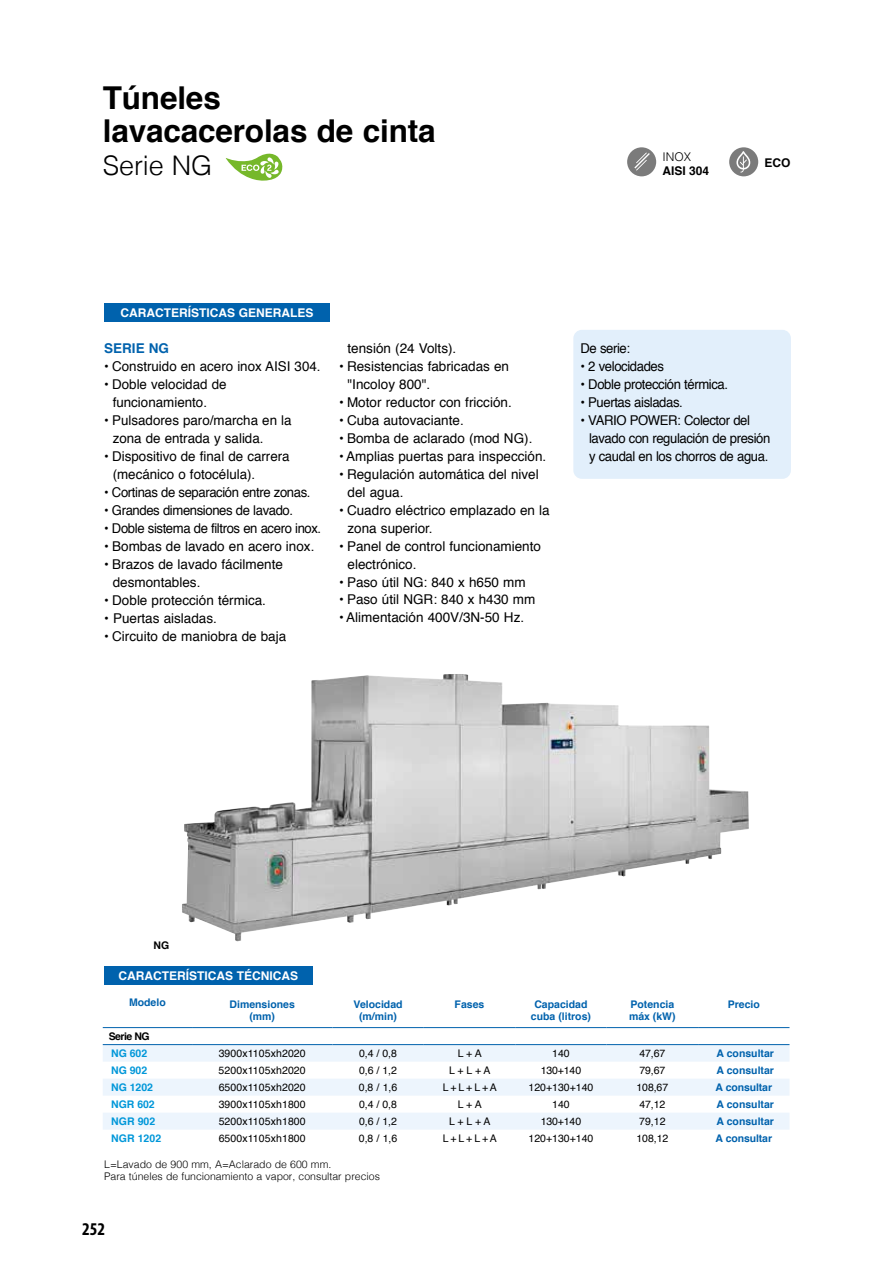
<style>
.page{position:relative;width:893px;height:1263px;background:#fff}
.page>*{position:absolute;margin:0;border:0;box-sizing:border-box;transform-origin:0 0}
.t1{font:700 31.5px/33px "Helvetica";letter-spacing:-.005em;color:#000}
.t2{font:300 27px "Helvetica";letter-spacing:-.005em;color:#000}
.t3{font:700 condensed 18px "Myriad Pro";color:#000}
.t4{font:13.5px/18px "Helvetica";color:#000}
.t5{font:13.5px/18px "Helvetica";letter-spacing:-.03em;color:#000}
.t6{font:700 13.5px "Helvetica";color:#0062ad}
.t7{font:700 12px "Helvetica";color:#fff}
.t8{font:700 12px "Helvetica";color:#000}
.t9{font:300 12px "Helvetica";color:#000}
.t10{font:10.5px "Helvetica";letter-spacing:.01em;color:#000}
.t11{font:700 10.5px/12px "Helvetica";color:#0062ad;text-align:center}
.t12{font:300 10.5px/12px "Helvetica";color:#000}
.t13{font:700 10.5px "Helvetica";letter-spacing:-.01em;color:#0097d9}
.t14{font:700 10.5px "Helvetica";letter-spacing:-.05em;color:#000}
</style>
<div class="page">
<img style="left:182px;top:674px;width:567px;height:267px">
<div style="left:104px;top:303px;width:226px;height:19px;background:#0062ad"></div>
<div style="left:104px;top:966px;width:209px;height:19px;background:#0062ad"></div>
<svg style="left:103px;top:1045px;width:686px;height:85px;fill:#edf5fd"></svg>
<hr style="left:103px;top:1027px;width:89px;height:1px;background:#0062ad">
<hr style="left:192px;top:1027px;width:140px;height:1px;background:#0062ad">
<hr style="left:332px;top:1027px;width:92px;height:1px;background:#0062ad">
<hr style="left:424px;top:1027px;width:91px;height:1px;background:#0062ad">
<hr style="left:515px;top:1027px;width:92px;height:1px;background:#0062ad">
<hr style="left:607px;top:1027px;width:91px;height:1px;background:#0062ad">
<hr style="left:698px;top:1027px;width:91px;height:1px;background:#0062ad">
<hr style="left:103px;top:1044px;width:89px;height:1px;background:#0062ad">
<hr style="left:192px;top:1044px;width:140px;height:1px;background:#0062ad">
<hr style="left:332px;top:1044px;width:92px;height:1px;background:#0062ad">
<hr style="left:424px;top:1044px;width:91px;height:1px;background:#0062ad">
<hr style="left:515px;top:1044px;width:92px;height:1px;background:#0062ad">
<hr style="left:607px;top:1044px;width:91px;height:1px;background:#0062ad">
<hr style="left:698px;top:1044px;width:91px;height:1px;background:#0062ad">
<svg style="left:627px;top:147px;width:29px;height:29px"></svg>
<svg style="left:634px;top:152px;width:16px;height:19px"></svg>
<svg style="left:729px;top:147px;width:29px;height:29px"></svg>
<svg style="left:736px;top:151px;width:14px;height:22px"></svg>
<svg style="left:226px;top:153px;width:57px;height:28px"></svg>
<div style="left:573px;top:330px;width:218px;height:149px;background:#e2effb;border-radius:9px"></div>
<h1 class="t1" style="left:103px;top:82px;width:334px">Túneles<br>lavacacerolas de cinta</h1>
<h2 class="t2" style="left:103px;top:142px;width:111px">Serie NG</h2>
<p class="t9" style="left:662px;top:146px;width:30px">INOX</p>
<p class="t8" style="left:662px;top:161px;width:48px">AISI 304</p>
<p class="t8" style="left:764px;top:153px;width:28px">ECO</p>
<p class="t7" style="left:120px;top:303px;width:195px">CARACTERÍSTICAS GENERALES</p>
<p class="t6" style="left:104px;top:337px;width:66px">SERIE NG</p>
<p class="t4" style="left:104px;top:357px;width:218px">• Construido en acero inox AISI 304.</p>
<p class="t4" style="left:113px;top:375px;width:115px;text-indent:-9px">• Doble velocidad de funcionamiento.</p>
<p class="t4" style="left:113px;top:411px;width:180px;text-indent:-9px">• Pulsadores paro/marcha en la zona de entrada y salida.</p>
<p class="t4" style="left:113px;top:447px;width:178px;text-indent:-9px">• Dispositivo de final de carrera (mecánico o fotocélula).</p>
<p class="t5" style="left:104px;top:483px;width:208px">• Cortinas de separación entre zonas.</p>
<p class="t5" style="left:104px;top:501px;width:190px">• Grandes dimensiones de lavado.</p>
<p class="t5" style="left:104px;top:519px;width:219px">• Doble sistema de filtros en acero inox.</p>
<p class="t4" style="left:104px;top:537px;width:212px">• Bombas de lavado en acero inox.</p>
<p class="t4" style="left:113px;top:555px;width:172px;text-indent:-9px">• Brazos de lavado fácilmente desmontables.</p>
<p class="t4" style="left:104px;top:591px;width:163px">• Doble protección térmica.</p>
<p class="t4" style="left:104px;top:609px;width:114px">• Puertas aisladas.</p>
<p class="t4" style="left:104px;top:627px;width:184px">• Circuito de maniobra de baja</p>
<p class="t4" style="left:347px;top:339px;width:110px">tensión (24 Volts).</p>
<p class="t4" style="left:347px;top:357px;width:163px;text-indent:-9px">• Resistencias fabricadas en "Incoloy 800".</p>
<p class="t4" style="left:339px;top:393px;width:174px">• Motor reductor con fricción.</p>
<p class="t4" style="left:339px;top:411px;width:126px">• Cuba autovaciante.</p>
<p class="t4" style="left:339px;top:429px;width:195px">• Bomba de aclarado (mod NG).</p>
<p class="t4" style="left:339px;top:447px;width:209px">• Amplias puertas para inspección.</p>
<p class="t4" style="left:347px;top:465px;width:193px;text-indent:-9px">• Regulación automática del nivel del agua.</p>
<p class="t4" style="left:347px;top:501px;width:204px;text-indent:-9px">• Cuadro eléctrico emplazado en la zona superior.</p>
<p class="t4" style="left:347px;top:537px;width:195px;text-indent:-9px">• Panel de control funcionamiento electrónico.</p>
<p class="t4" style="left:339px;top:573px;width:188px">• Paso útil NG: 840 x h650 mm</p>
<p class="t4" style="left:339px;top:591px;width:198px">• Paso útil NGR: 840 x h430 mm</p>
<p class="t4" style="left:339px;top:609px;width:187px">• Alimentación 400V/3N-50 Hz.</p>
<p class="t4" style="left:580px;top:339px;width:51px">De serie:</p>
<p class="t5" style="left:580px;top:357px;width:85px">• 2 velocidades</p>
<p class="t5" style="left:580px;top:375px;width:149px">• Doble protección térmica.</p>
<p class="t5" style="left:580px;top:393px;width:104px">• Puertas aisladas.</p>
<p class="t5" style="left:589px;top:411px;width:183px;text-indent:-8px">• VARIO POWER: Colector del lavado con regulación de presión y caudal en los chorros de agua.</p>
<p class="t14" style="left:154px;top:937px;width:17px">NG</p>
<p class="t7" style="left:118px;top:966px;width:181px">CARACTERÍSTICAS TÉCNICAS</p>
<p class="t11" style="left:129px;top:997px;width:38px">Modelo</p>
<p class="t11" style="left:230px;top:998px;width:67px">Dimensiones (mm)</p>
<p class="t11" style="left:354px;top:998px;width:51px">Velocidad (m/min)</p>
<p class="t11" style="left:455px;top:998px;width:31px">Fases</p>
<p class="t11" style="left:531px;top:998px;width:62px">Capacidad cuba (litros)</p>
<p class="t11" style="left:629px;top:998px;width:48px;text-align:left">Potencia máx (kW)</p>
<p class="t11" style="left:728px;top:998px;width:34px">Precio</p>
<p class="t14" style="left:109px;top:1028px;width:42px">Serie NG</p>
<p class="t13" style="left:111px;top:1045px;width:37px">NG 602</p>
<p class="t10" style="left:219px;top:1045px;width:89px">3900x1105xh2020</p>
<p class="t10" style="left:359px;top:1045px;width:39px">0,4 / 0,8</p>
<p class="t10" style="left:458px;top:1045px;width:26px">L + A</p>
<p class="t10" style="left:552px;top:1045px;width:19px">140</p>
<p class="t10" style="left:639px;top:1045px;width:27px">47,67</p>
<p class="t11" style="left:716px;top:1048px;width:59px">A consultar</p>
<p class="t13" style="left:111px;top:1062px;width:37px">NG 902</p>
<p class="t10" style="left:219px;top:1062px;width:89px">5200x1105xh2020</p>
<p class="t10" style="left:359px;top:1062px;width:39px">0,6 / 1,2</p>
<p class="t10" style="left:449px;top:1062px;width:43px">L + L + A</p>
<p class="t10" style="left:541px;top:1062px;width:42px">130+140</p>
<p class="t10" style="left:639px;top:1062px;width:27px">79,67</p>
<p class="t11" style="left:716px;top:1064px;width:59px">A consultar</p>
<p class="t13" style="left:111px;top:1079px;width:43px">NG 1202</p>
<p class="t10" style="left:219px;top:1079px;width:89px">6500x1105xh2020</p>
<p class="t10" style="left:359px;top:1079px;width:40px">0,8 / 1,6</p>
<p class="t10" style="left:443px;top:1079px;width:56px">L + L + L + A</p>
<p class="t10" style="left:528px;top:1079px;width:66px">120+130+140</p>
<p class="t10" style="left:637px;top:1079px;width:33px">108,67</p>
<p class="t11" style="left:715px;top:1081px;width:58px">A consultar</p>
<p class="t13" style="left:111px;top:1096px;width:45px">NGR 602</p>
<p class="t10" style="left:219px;top:1096px;width:89px">3900x1105xh1800</p>
<p class="t10" style="left:359px;top:1096px;width:39px">0,4 / 0,8</p>
<p class="t10" style="left:458px;top:1096px;width:26px">L + A</p>
<p class="t10" style="left:552px;top:1096px;width:19px">140</p>
<p class="t10" style="left:639px;top:1096px;width:27px">47,12</p>
<p class="t11" style="left:716px;top:1098px;width:59px">A consultar</p>
<p class="t13" style="left:111px;top:1113px;width:46px">NGR 902</p>
<p class="t10" style="left:219px;top:1113px;width:89px">5200x1105xh1800</p>
<p class="t10" style="left:359px;top:1113px;width:39px">0,6 / 1,2</p>
<p class="t10" style="left:449px;top:1113px;width:43px">L + L + A</p>
<p class="t10" style="left:541px;top:1113px;width:42px">130+140</p>
<p class="t10" style="left:639px;top:1113px;width:28px">79,12</p>
<p class="t11" style="left:716px;top:1115px;width:59px">A consultar</p>
<p class="t13" style="left:111px;top:1130px;width:51px">NGR 1202</p>
<p class="t10" style="left:219px;top:1130px;width:89px">6500x1105xh1800</p>
<p class="t10" style="left:359px;top:1130px;width:40px">0,8 / 1,6</p>
<p class="t10" style="left:443px;top:1130px;width:56px">L + L + L + A</p>
<p class="t10" style="left:529px;top:1130px;width:66px">120+130+140</p>
<p class="t10" style="left:636px;top:1130px;width:34px">108,12</p>
<p class="t11" style="left:715px;top:1132px;width:58px">A consultar</p>
<p class="t12" style="left:104px;top:1158px;width:277px">L=Lavado de 900 mm, A=Aclarado de 600 mm.<br>Para túneles de funcionamiento a vapor, consultar precios</p>
<h3 class="t3" style="left:82px;top:1218px;width:25px">252</h3>
</div>
